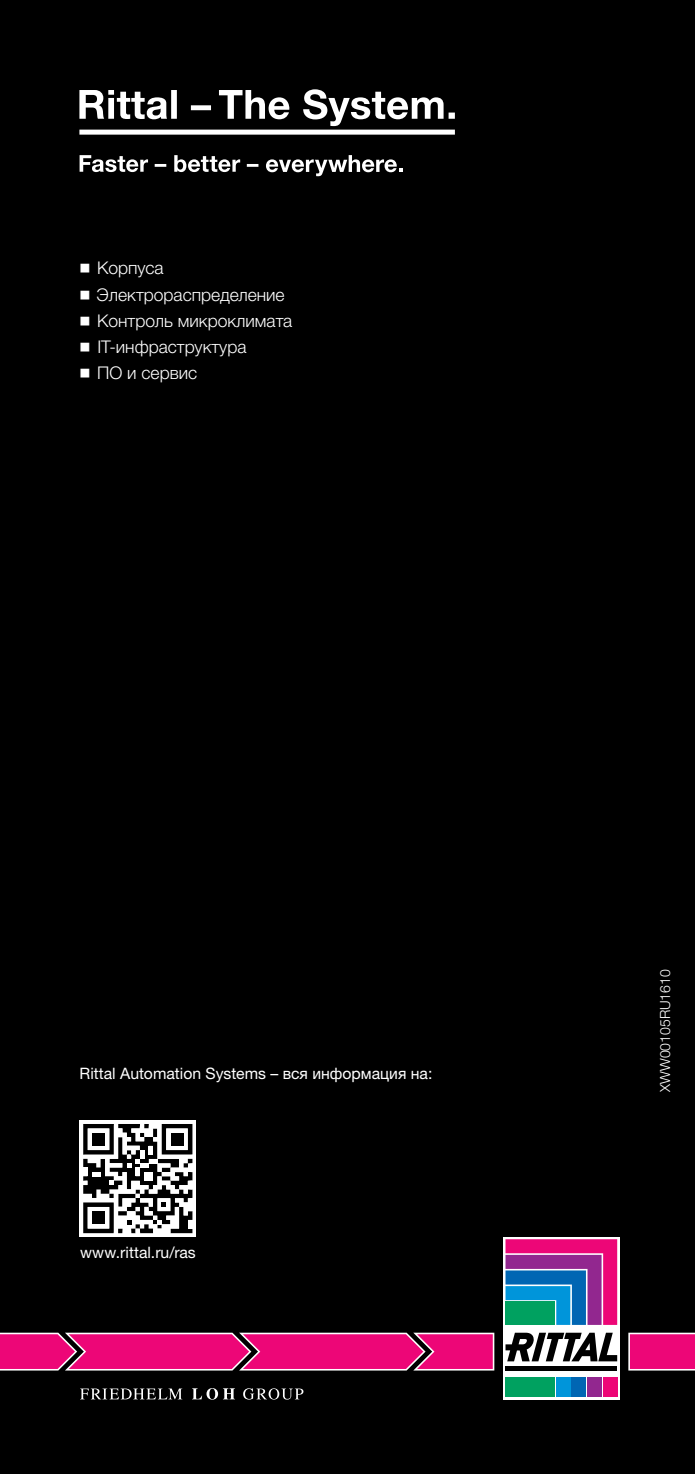
<style>
.page{position:relative;width:695px;height:1474px;background:#fff}
.page>*{position:absolute;margin:0;border:0;box-sizing:border-box;transform-origin:0 0}
.t1{font:300 17.5px/26.2px "Neue Helvetica For Rittal";color:#fff}
.t2{font:15.75px "Neue Helvetica For Rittal";color:#fff}
.t3{font:300 14px "Neue Helvetica For Rittal";color:#fff}
</style>
<div class="page">
<div style="left:0;top:0;width:694px;height:1473px;background:#000"></div>
<svg style="left:80px;top:1387px;width:223px;height:12px;background:#3d3d3d"></svg>
<svg style="left:628px;top:1332px;width:66px;height:38px;background:#e81c80"></svg>
<svg style="left:503px;top:1236px;width:116px;height:163px"></svg>
<hr style="left:505px;top:1366px;width:112px;height:4px;background:#000">
<svg style="left:505px;top:1332px;width:112px;height:29px"></svg>
<div style="left:505px;top:1377px;width:49px;height:19px;background:#00a160"></div>
<div style="left:556px;top:1377px;width:14px;height:19px;background:#0095da"></div>
<div style="left:571px;top:1377px;width:15px;height:19px;background:#0066b3"></div>
<div style="left:587px;top:1377px;width:14px;height:19px;background:#92278f"></div>
<svg style="left:505px;top:1239px;width:112px;height:85px;background:#74589c"></svg>
<div style="left:603px;top:1377px;width:14px;height:19px;background:#ed0677"></div>
<svg style="left:0;top:1332px;width:494px;height:38px;background:#e01c7c"></svg>
<svg style="left:79px;top:89px;width:376px;height:87px"></svg>
<div style="left:80px;top:1120px;width:116px;height:116px;background:#fff"></div>
<svg style="left:83px;top:1124px;width:109px;height:109px"></svg>
<div style="left:92px;top:1132px;width:13px;height:13px;background:#000"></div>
<div style="left:170px;top:1132px;width:13px;height:13px;background:#000"></div>
<div style="left:92px;top:1211px;width:13px;height:13px;background:#000"></div>
<p class="t1" style="left:80px;top:255px;width:214px">◾ Корпуса<br>◾ Электрораспределение ◾ Контроль микроклимата ◾ IT-инфраструктура<br>◾ ПО и сервис</p>
<p class="t2" style="left:80px;top:1063px;width:354px">Rittal Automation Systems – вся информация на:</p>
<p class="t2" style="left:80px;top:1242px;width:117px">www.rittal.ru/ras</p>
<p class="t3" style="left:656px;top:1091px;width:124px;rotate:-90deg">XWW00105RU1610</p>
</div>
